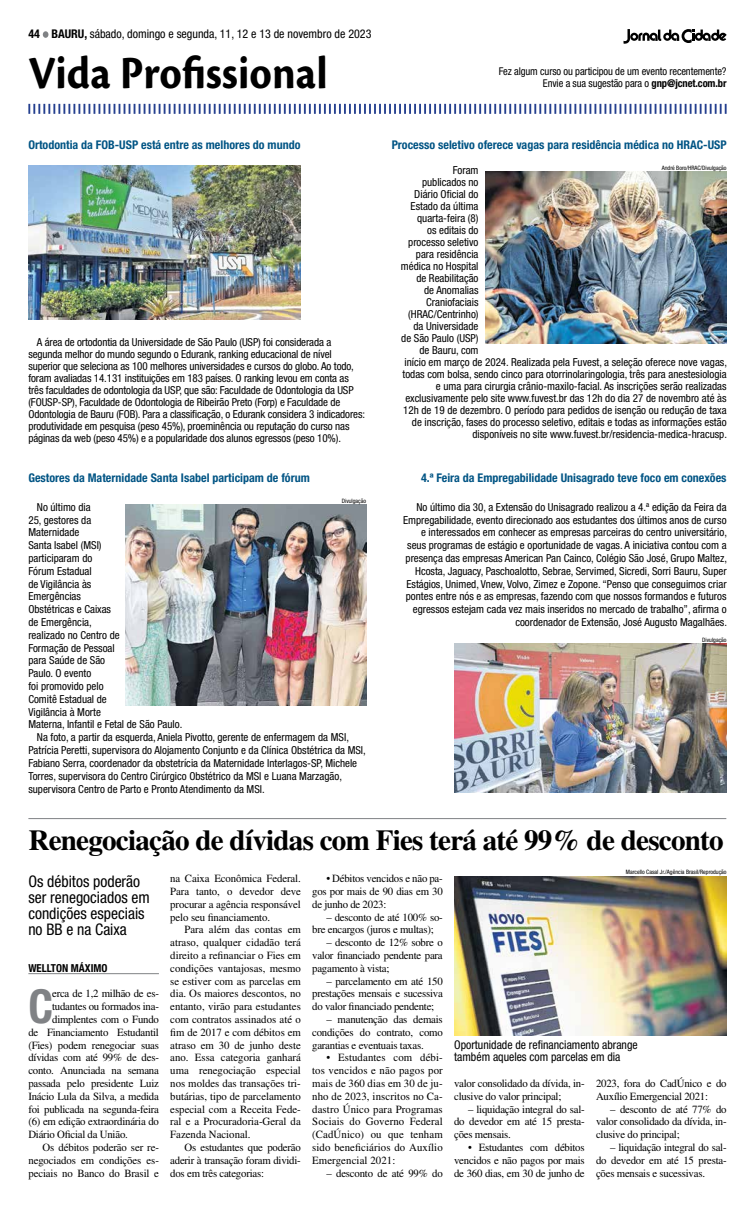
<style>
.page{position:relative;width:755px;height:1208px;background:#fff}
.page>*{position:absolute;margin:0;border:0;box-sizing:border-box;transform-origin:0 0}
.t1{font:700 48px "Cronos Pro";color:#000;scale:.91 1}
.t2{font:700 condensed 46.9px "Helvetica Neue";color:#808285}
.t3{font:29px "Toronto PS Bold";letter-spacing:-.025em;color:#000}
.t4{font:condensed 16px/16px "Helvetica Neue";color:#000}
.t5{font:700 condensed 12px "Helvetica Neue";color:#005484}
.t6{font:condensed 12px/12.8px "Helvetica Neue";color:#000}
.t7{font:condensed 11px/12px "Helvetica Neue";color:#000;text-align:right}
.t8{font:11px/12.8px "Toronto";letter-spacing:-.02em;color:#000;text-align:justify}
.t9{font:700 condensed 11px "Helvetica Neue";color:#000}
.t10{font:condensed 10.7px/11.8px "Helvetica Neue";letter-spacing:-.01em;color:#000;text-align:right}
.t11{font:condensed 6px "Helvetica Neue";color:#000}
.s1{font-weight:700}
</style>
<div class="page">
<svg style="left:43px;top:31px;width:5px;height:7px"></svg>
<svg style="left:28px;top:104px;width:698px;height:10px"></svg>
<svg style="left:623px;top:29px;width:103px;height:15px"></svg>
<hr style="left:28px;top:818px;width:697px;height:1px;background:#808285">
<hr style="left:28px;top:973px;width:131px;height:1px;background:#808285">
<img style="left:454px;top:876px;width:272px;height:159px">
<img style="left:28px;top:165px;width:272px;height:155px">
<img style="left:485px;top:172px;width:241px;height:171px">
<img style="left:454px;top:643px;width:272px;height:149px">
<img style="left:126px;top:504px;width:240px;height:201px">
<p class="t6" style="left:28px;top:27px;width:344px"><span class="s1">44 BAURU,</span> sábado, domingo e segunda, 11, 12 e 13 de novembro de 2023</p>
<h1 class="t1" style="left:28px;top:46px;width:330px">Vida Profissional</h1>
<p class="t5" style="left:28px;top:137px;width:273px">Ortodontia da FOB-USP está entre as melhores do mundo</p>
<p class="t7" style="left:28px;top:336px;width:338px;text-align:left;text-indent:9px">A área de ortodontia da Universidade de São Paulo (USP) foi considerada a segunda melhor do mundo segundo o Edurank, ranking educacional de nível superior que seleciona as 100 melhores universidades e cursos do globo. Ao todo, foram avaliadas 14.131 instituições em 183 países. O ranking levou em conta as três faculdades de odontologia da USP, que são: Faculdade de Odontologia da USP (FOUSP-SP), Faculdade de Odontologia de Ribeirão Preto (Forp) e Faculdade de Odontologia de Bauru (FOB). Para a classificação, o Edurank considera 3 indicadores: produtividade em pesquisa (peso 45%), proeminência ou reputação do curso nas páginas da web (peso 45%) e a popularidade dos alunos egressos (peso 10%).</p>
<p class="t5" style="left:28px;top:470px;width:283px">Gestores da Maternidade Santa Isabel participam de fórum</p>
<p class="t7" style="left:28px;top:500px;width:93px;line-height:12.8px;text-align:left;text-indent:9px">No último dia<br>25, gestores da<br>Maternidade<br>Santa Isabel (MSI) participaram do<br>Fórum Estadual<br>de Vigilância às<br>Emergências<br>Obstétricas e Caixas de Emergência, realizado no Centro de<br>Formação de Pessoal para Saúde de São<br>Paulo. O evento<br>foi promovido pelo<br>Comitê Estadual de<br>Vigilância à Morte</p>
<p class="t11" style="left:341px;top:497px;width:26px">Divulgação</p>
<p class="t7" style="left:28px;top:718px;width:155px">Materna, Infantil e Fetal de São Paulo.</p>
<p class="t7" style="left:37px;top:731px;width:313px">Na foto, a partir da esquerda, Aniela Pivotto, gerente de enfermagem da MSI,</p>
<p class="t7" style="left:28px;top:744px;width:339px">Patrícia Peretti, supervisora do Alojamento Conjunto e da Clínica Obstétrica da MSI,</p>
<p class="t7" style="left:28px;top:757px;width:330px">Fabiano Serra, coordenador da obstetrícia da Maternidade Interlagos-SP, Michele</p>
<p class="t7" style="left:28px;top:769px;width:315px">Torres, supervisora do Centro Cirúrgico Obstétrico da MSI e Luana Marzagão,</p>
<p class="t7" style="left:28px;top:782px;width:238px">supervisora Centro de Parto e Pronto Atendimento da MSI.</p>
<p class="t10" style="left:498px;top:66px;width:229px">Fez algum curso ou participou de um evento recentemente?<br>Envie a sua sugestão para o <span class="s1">gnp@jcnet.com.br</span></p>
<p class="t5" style="left:391px;top:137px;width:336px">Processo seletivo oferece vagas para residência médica no HRAC-USP</p>
<p class="t7" style="left:400px;top:164px;width:79px">Foram<br>publicados no<br>Diário Oficial do<br>Estado da última quarta-feira (8)<br>os editais do processo seletivo para residência médica no Hospital de Reabilitação<br>de Anomalias<br>Craniofaciais (HRAC/Centrinho) da Universidade de São Paulo (USP) de Bauru, com</p>
<p class="t11" style="left:661px;top:164px;width:66px">André Boro/HRAC/Divulgação</p>
<p class="t7" style="left:402px;top:356px;width:326px">início em março de 2024. Realizada pela Fuvest, a seleção oferece nove vagas, todas com bolsa, sendo cinco para otorrinolaringologia, três para anestesiologia e uma para cirurgia crânio-maxilo-facial. As inscrições serão realizadas exclusivamente pelo site www.fuvest.br das 12h do dia 27 de novembro até às 12h de 19 de dezembro. O período para pedidos de isenção ou redução de taxa de inscrição, fases do processo seletivo, editais e todas as informações estão disponíveis no site www.fuvest.br/residencia-medica-hracusp.</p>
<p class="t5" style="left:421px;top:470px;width:307px">4.ª Feira da Empregabilidade Unisagrado teve foco em conexões</p>
<p class="t7" style="left:403px;top:500px;width:325px;line-height:12.8px">No último dia 30, a Extensão do Unisagrado realizou a 4.ª edição da Feira da Empregabilidade, evento direcionado aos estudantes dos últimos anos de curso e interessados em conhecer as empresas parceiras do centro universitário, seus programas de estágio e oportunidade de vagas. A iniciativa contou com a presença das empresas American Pan Cainco, Colégio São José, Grupo Maltez, Hcosta, Jaguacy, Paschoalotto, Sebrae, Servimed, Sicredi, Sorri Bauru, Super Estágios, Unimed, Vnew, Volvo, Zimez e Zopone. “Penso que conseguimos criar pontes entre nós e as empresas, fazendo com que nossos formandos e futuros egressos estejam cada vez mais inseridos no mercado de trabalho”, afirma o coordenador de Extensão, José Augusto Magalhães.</p>
<p class="t11" style="left:701px;top:636px;width:26px">Divulgação</p>
<h3 class="t3" style="left:28px;top:823px;width:696px">Renegociação de dívidas com Fies terá até 99% de desconto</h3>
<h3 class="t4" style="left:28px;top:873px;width:123px">Os débitos poderão ser renegociados em condições especiais no BB e na Caixa</h3>
<p class="t8" style="left:170px;top:872px;width:132px">na Caixa Econômica Federal.<br>Para tanto, o devedor deve procurar a agência responsável pelo seu financiamento.</p>
<p class="t8" style="left:170px;top:923px;width:132px;text-indent:14px">Para além das contas em atraso, qualquer cidadão terá direito a refinanciar o Fies em condições vantajosas, mesmo se estiver com as parcelas em dia. Os maiores descontos, no entanto, virão para estudantes com contratos assinados até o fim de 2017 e com débitos em atraso em 30 de junho deste ano. Essa categoria ganhará uma renegociação especial nos moldes das transações tri&shy;butárias, tipo de parcelamento especial com a Receita Fede&shy;ral e a Procuradoria-Geral da Fazenda Nacional.</p>
<p class="t8" style="left:170px;top:1140px;width:132px;text-indent:14px">Os estudantes que poderão aderir à transação foram dividi&shy;dos em três categorias:</p>
<p class="t9" style="left:28px;top:961px;width:81px">WELLTON MÁXIMO</p>
<h2 class="t2" style="left:28px;top:978px;width:26px">C</h2>
<p class="t8" style="left:52px;top:987px;width:108px">erca de 1,2 milhão de es-</p>
<p class="t8" style="left:52px;top:1000px;width:108px">tudantes ou formados ina-</p>
<p class="t8" style="left:52px;top:1012px;width:108px">dimplentes com o Fundo</p>
<p class="t8" style="left:28px;top:1025px;width:132px">de Financiamento Estudantil</p>
<p class="t8" style="left:28px;top:1038px;width:132px">(Fies) podem renegociar suas</p>
<p class="t8" style="left:28px;top:1051px;width:132px">dívidas com até 99% de des-</p>
<p class="t8" style="left:28px;top:1064px;width:132px">conto. Anunciada na semana</p>
<p class="t8" style="left:28px;top:1076px;width:132px">passada pelo presidente Luiz</p>
<p class="t8" style="left:28px;top:1089px;width:132px">Inácio Lula da Silva, a medida</p>
<p class="t8" style="left:28px;top:1102px;width:132px">foi publicada na segunda-feira</p>
<p class="t8" style="left:28px;top:1115px;width:132px">(6) em edição extraordinária do</p>
<p class="t8" style="left:28px;top:1128px;width:101px">Diário Oficial da União.</p>
<p class="t8" style="left:43px;top:1140px;width:118px">Os débitos poderão ser re-</p>
<p class="t8" style="left:28px;top:1153px;width:132px">negociados em condições es-</p>
<p class="t8" style="left:28px;top:1166px;width:132px">peciais no Banco do Brasil e</p>
<p class="t8" style="left:312px;top:872px;width:132px;text-indent:14px">• Débitos vencidos e não pa&shy;gos por mais de 90 dias em 30 de junho de 2023:</p>
<p class="t8" style="left:312px;top:910px;width:132px;text-indent:14px">– desconto de até 100% so&shy;bre encargos (juros e multas);</p>
<p class="t8" style="left:312px;top:936px;width:132px;text-indent:14px">– desconto de 12% sobre o valor financiado pendente para pagamento à vista;</p>
<p class="t8" style="left:312px;top:974px;width:132px;text-indent:14px">– parcelamento em até 150 prestações mensais e sucessiva do valor financiado pendente;</p>
<p class="t8" style="left:312px;top:1012px;width:132px;text-indent:14px">– manutenção das demais condições do contrato, como garantias e eventuais taxas.</p>
<p class="t8" style="left:312px;top:1051px;width:132px;text-indent:14px">• Estudantes com débi&shy;tos vencidos e não pagos por mais de 360 dias em 30 de ju&shy;nho de 2023, inscritos no Ca&shy;dastro Único para Programas Sociais do Governo Federal (CadÚnico) ou que tenham sido beneficiários do Auxílio Emergencial 2021:</p>
<p class="t8" style="left:326px;top:1166px;width:118px">– desconto de até 99% do</p>
<p class="t11" style="left:625px;top:868px;width:102px">Marcello Casal Jr./Agência Brasil/Reprodução</p>
<p class="t6" style="left:454px;top:1037px;width:185px">Oportunidade de refinanciamento abrange também aqueles com parcelas em dia</p>
<p class="t8" style="left:454px;top:1076px;width:132px">valor consolidado da dívida, in&shy;clusive do valor principal;</p>
<p class="t8" style="left:454px;top:1102px;width:132px;text-indent:14px">– liquidação integral do sal&shy;do devedor em até 15 presta&shy;ções mensais.</p>
<p class="t8" style="left:454px;top:1140px;width:132px;text-indent:14px">• Estudantes com débitos vencidos e não pagos por mais de 360 dias, em 30 de junho de</p>
<p class="t8" style="left:595px;top:1076px;width:132px">2023, fora do CadÚnico e do<br>Auxílio Emergencial 2021:</p>
<p class="t8" style="left:595px;top:1102px;width:132px;text-indent:14px">– desconto de até 77% do valor consolidado da dívida, in&shy;clusive do principal;</p>
<p class="t8" style="left:595px;top:1140px;width:132px;text-indent:14px">– liquidação integral do sal&shy;do devedor em até 15 presta&shy;ções mensais e sucessivas.</p>
</div>
